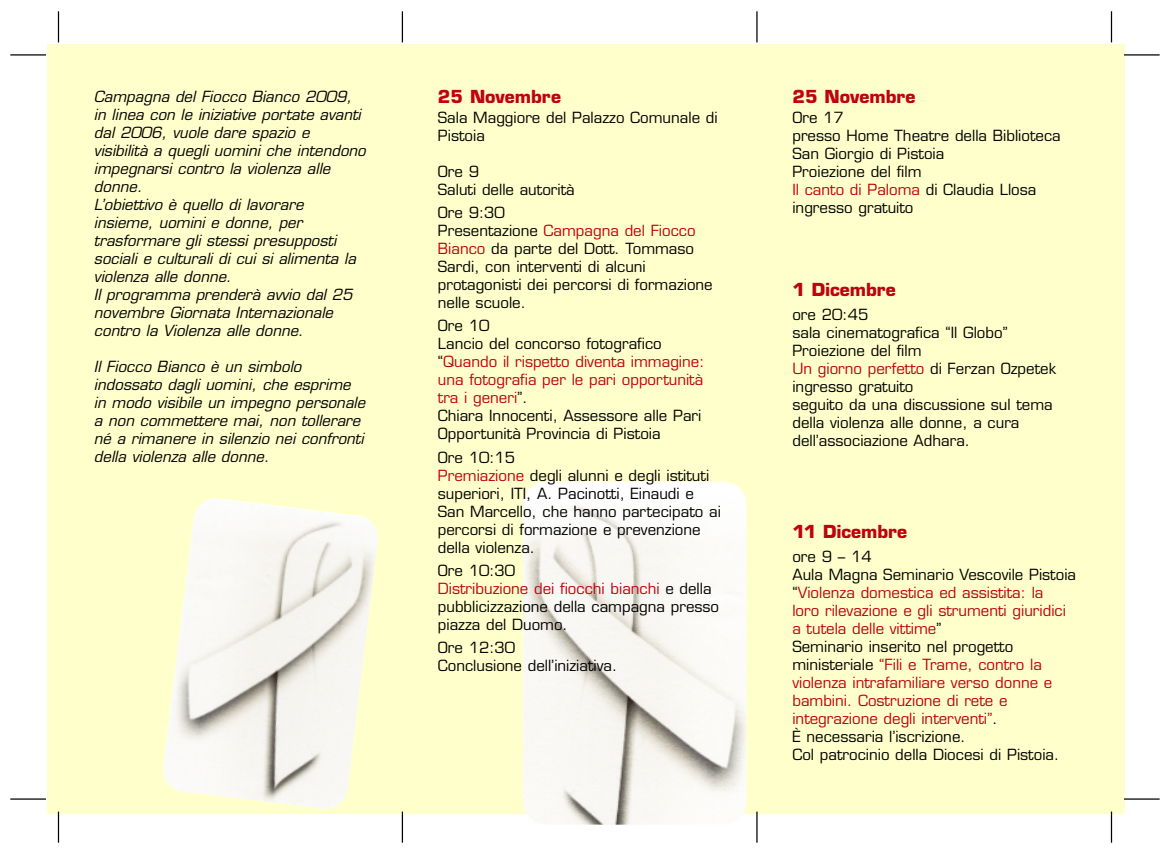
<style>
.page{position:relative;width:1170px;height:854px;background:#fff}
.page>*{position:absolute;margin:0;border:0;box-sizing:border-box;transform-origin:0 0}
.t1{font:700 17.5px "Eurostile";color:#bf020c}
.t2{font:15px/18px "Eurostile";color:#000}
.t3{font:italic 15px/18px "Eurostile";color:#000}
.t4{font:15px/18px "Eurostile";color:#bf020c}
.s1{color:#bf020c}
.s2{color:#000}
</style>
<div class="page">
<div style="left:48px;top:44px;width:1076px;height:769px;background:#ffc"></div>
<div style="left:523px;top:482px;width:223px;height:343px;background:#fff;border-radius:22px"></div>
<img style="left:523px;top:498px;width:223px;height:327px">
<img style="left:163px;top:498px;width:215px;height:311px">
<hr style="left:58px;top:11px;width:1px;height:31px;background:#000">
<hr style="left:402px;top:11px;width:1px;height:31px;background:#000">
<hr style="left:756px;top:11px;width:1px;height:31px;background:#000">
<hr style="left:1110px;top:11px;width:1px;height:31px;background:#000">
<hr style="left:58px;top:812px;width:1px;height:31px;background:#000">
<hr style="left:402px;top:812px;width:1px;height:31px;background:#000">
<hr style="left:756px;top:812px;width:1px;height:31px;background:#000">
<hr style="left:1110px;top:812px;width:1px;height:31px;background:#000">
<hr style="left:10px;top:54px;width:36px;height:2px;background:#000">
<hr style="left:10px;top:798px;width:36px;height:2px;background:#000">
<hr style="left:1123px;top:54px;width:36px;height:2px;background:#000">
<hr style="left:1123px;top:798px;width:36px;height:2px;background:#000">
<p class="t3" style="left:94px;top:89px;width:273px">Campagna del Fiocco Bianco 2009, in linea con le iniziative portate avanti dal 2006, vuole dare spazio e visibilità a quegli uomini che intendono impegnarsi contro la violenza alle donne.<br>L’obiettivo è quello di lavorare insieme, uomini e donne, per trasformare gli stessi presupposti sociali e culturali di cui si alimenta la violenza alle donne.<br>Il programma prenderà avvio dal 25 novembre Giornata Internazionale contro la Violenza alle donne.</p>
<p class="t3" style="left:94px;top:359px;width:273px">Il Fiocco Bianco è un simbolo indossato dagli uomini, che esprime in modo visibile un impegno personale a non commettere mai, non tollerare né a rimanere in silenzio nei confronti della violenza alle donne.</p>
<p class="t1" style="left:438px;top:90px;width:125px">25 Novembre</p>
<p class="t2" style="left:438px;top:110px;width:281px">Sala Maggiore del Palazzo Comunale di<br>Pistoia</p>
<p class="t2" style="left:438px;top:164px;width:138px">Ore 9<br>Saluti delle autorità</p>
<p class="t2" style="left:438px;top:205px;width:276px">Ore 9:30<br>Presentazione <span class="s1">Campagna del Fiocco<br>Bianco</span> da parte del Dott. Tommaso<br>Sardi, con interventi di alcuni protagonisti dei percorsi di formazione nelle scuole.</p>
<p class="t2" style="left:438px;top:318px;width:268px">Ore 10<br>Lancio del concorso fotografico “<span class="s1">Quando il rispetto diventa immagine: una fotografia per le pari opportunità tra i generi</span>”.<br>Chiara Innocenti, Assessore alle Pari<br>Opportunità Provincia di Pistoia</p>
<p class="t2" style="left:438px;top:450px;width:284px">Ore 10:15<br><span class="s1">Premiazione</span> degli alunni e degli istituti superiori, ITI, A. Pacinotti, Einaudi e<br>San Marcello, che hanno partecipato ai percorsi di formazione e prevenzione della violenza.</p>
<p class="t2" style="left:438px;top:563px;width:283px">Ore 10:30<br><span class="s1">Distribuzione dei fiocchi bianchi</span> e della pubblicizzazione della campagna presso piazza del Duomo.</p>
<p class="t2" style="left:438px;top:640px;width:181px">Ore 12:30<br>Conclusione dell’iniziativa.</p>
<p class="t1" style="left:792px;top:90px;width:125px">25 Novembre</p>
<p class="t2" style="left:792px;top:110px;width:270px">Ore 17<br>presso Home Theatre della Biblioteca<br>San Giorgio di Pistoia<br>Proiezione del film<br><span class="s1">Il canto di Paloma</span> di Claudia Llosa ingresso gratuito</p>
<p class="t1" style="left:792px;top:283px;width:105px">1 Dicembre</p>
<p class="t2" style="left:792px;top:307px;width:265px">ore 20:45<br>sala cinematografica “Il Globo”<br>Proiezione del film<br><span class="s1">Un giorno perfetto</span> di Ferzan Ozpetek ingresso gratuito<br>seguito da una discussione sul tema della violenza alle donne, a cura dell’associazione Adhara.</p>
<p class="t1" style="left:792px;top:525px;width:116px">11 Dicembre</p>
<p class="t4" style="left:792px;top:549px;width:285px"><span class="s2">ore 9 – 14<br>Aula Magna Seminario Vescovile Pistoia “</span>Violenza domestica ed assistita: la<br>loro rilevazione e gli strumenti giuridici a tutela delle vittime<span class="s2">”<br>Seminario inserito nel progetto ministeriale</span> “Fili e Trame, contro la violenza intrafamiliare verso donne e bambini. Costruzione di rete e integrazione degli interventi”<span class="s2">.<br>È necessaria l’iscrizione.<br>Col patrocinio della Diocesi di Pistoia.</span></p>
</div>
